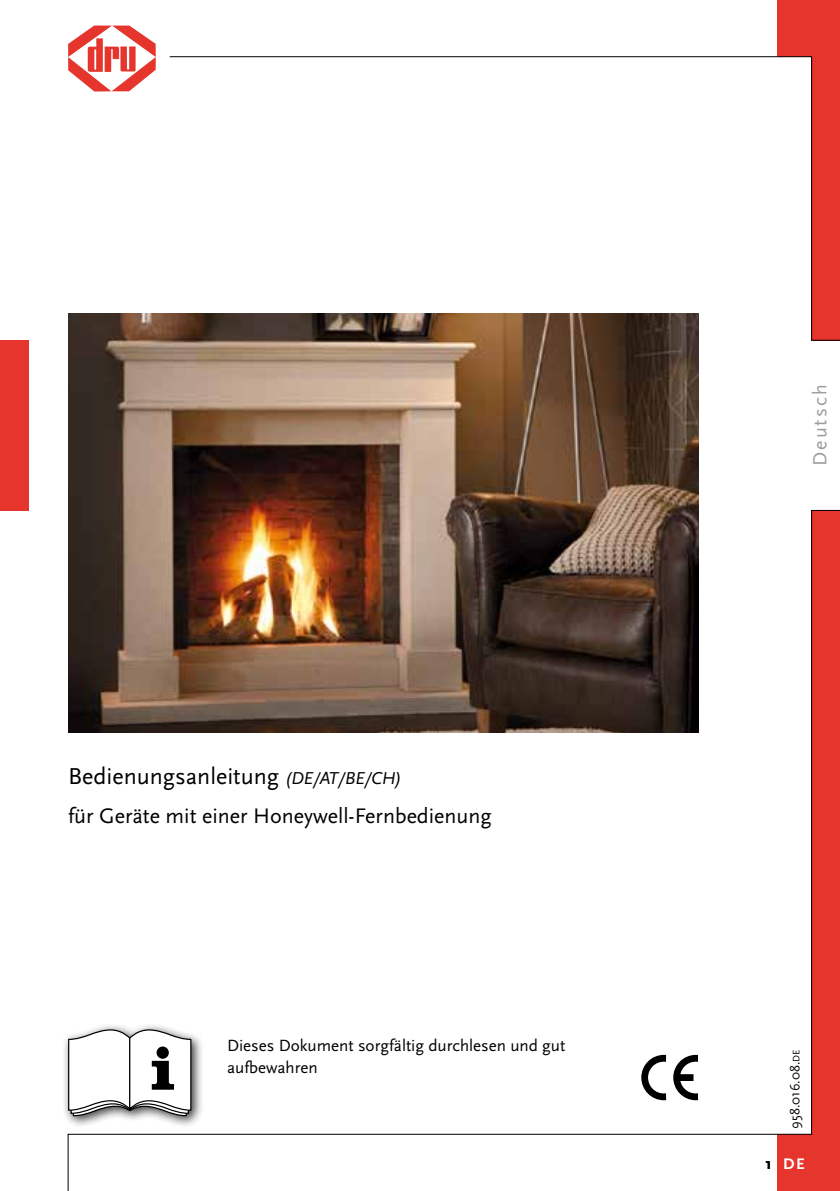
<style>
.page{position:relative;width:840px;height:1191px;background:#fff}
.page>*{position:absolute;margin:0;border:0;box-sizing:border-box;transform-origin:0 0}
.t1{font:24px "Scala Sans";color:#000}
.t2{font:22px "Scala Sans";color:#000}
.t3{font:20px "Scala Sans";letter-spacing:.105em;color:#9c9e9f}
.t4{font:17px/22px "Scala Sans";color:#000}
.t5{font:700 16px "Scala Sans";color:#fff}
.t6{font:14px "Scala Sans";color:#000}
.s1{font-style:italic;font-size:18px}
.s2{font-size:9.8px}
.s3{color:#000}
</style>
<div class="page">
<svg style="left:810px;top:57px;width:29px;height:283px"></svg>
<svg style="left:811px;top:510px;width:28px;height:624px"></svg>
<img style="left:68px;top:313px;width:629px;height:419px">
<div style="left:62px;top:1023px;width:142px;height:105px;background:#000;opacity:.75"></div>
<svg style="left:68px;top:1029px;width:123px;height:87px"></svg>
<svg style="left:641px;top:1054px;width:24px;height:46px"></svg>
<svg style="left:673px;top:1054px;width:24px;height:46px"></svg>
<svg style="left:68px;top:26px;width:88px;height:66px"></svg>
<div style="left:0;top:340px;width:28px;height:170px;background:#e5352c"></div>
<div style="left:777px;top:1134px;width:62px;height:57px;background:#e5352c"></div>
<div style="left:777px;top:0;width:62px;height:57px;background:#e5352c"></div>
<svg style="left:68px;top:1133px;width:743px;height:58px"></svg>
<hr style="left:170px;top:56px;width:641px;height:1px;background:#000">
<h1 class="t1" style="left:68px;top:762px;width:335px">Bedienungsanleitung <span class="s1">(DE/AT/BE/CH)</span></h1>
<p class="t2" style="left:68px;top:803px;width:425px">für Geräte mit einer Honeywell-Fernbedienung</p>
<p class="t4" style="left:227px;top:1034px;width:339px">Dieses Dokument sorgfältig durchlesen und gut aufbewahren</p>
<p class="t3" style="left:808px;top:466px;width:83px;rotate:-90deg">Deutsch</p>
<p class="t6" style="left:786px;top:1128px;width:81px;rotate:-90deg">958.016.08.<span class="s2">de</span></p>
<p class="t5" style="left:765px;top:1154px;width:41px"><span class="s3">1</span> DE</p>
</div>
